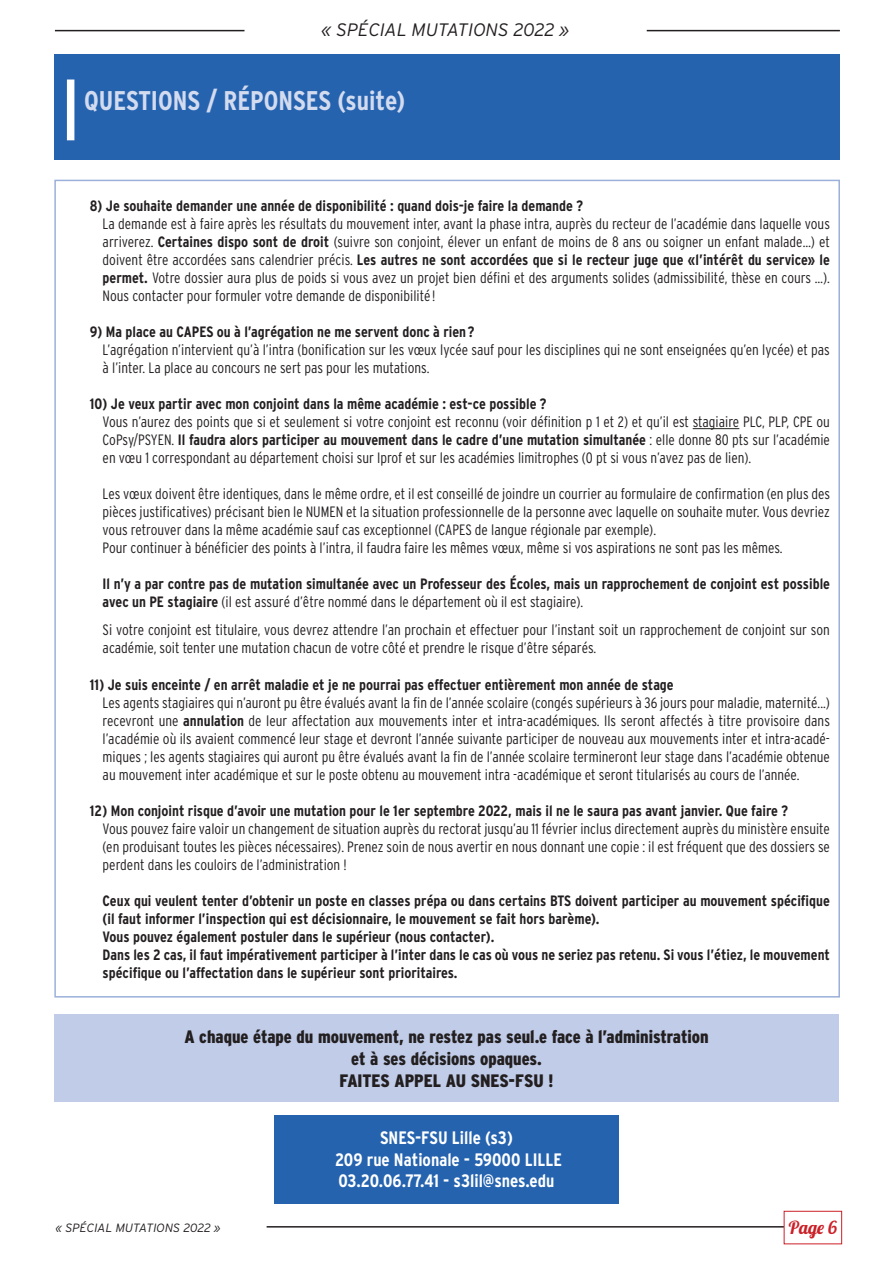
<style>
.page{position:relative;width:893px;height:1263px;background:#fff}
.page>*{position:absolute;margin:0;border:0;box-sizing:border-box;transform-origin:0 0}
.t1{font:700 condensed 27px "Interstate";color:#d3dbef}
.t2{font:900 condensed 18px "Interstate";color:#231f20}
.t3{font:700 condensed 18px "Interstate";color:#fff}
.t4{font:italic 300 18px "Interstate";color:#231f20}
.t5{font:18px "Lobster 1.4";color:#cb2027}
.t6{font:300 condensed 15px/18px "Interstate";color:#231f20;text-align:justify}
.t7{font:700 condensed 15px/18px "Interstate";color:#231f20}
.t8{font:italic 300 12px "Interstate";color:#231f20}
.s1{font-weight:700}
.s2{font-weight:300}
</style>
<div class="page">
<div style="left:54px;top:1015px;width:785px;height:87px;background:#c0cce8"></div>
<hr style="left:693px;top:428px;width:46px;height:1px;background:#231f20">
<div style="left:54px;top:54px;width:786px;height:106px;background:#2663af"></div>
<div style="left:67px;top:80px;width:7px;height:60px;background:#fff"></div>
<hr style="left:60px;top:1226px;width:724px;height:1px;background:#231f20">
<div style="left:55px;top:1212px;width:211px;height:31px;background:#fff"></div>
<div style="left:784px;top:1211px;width:58px;height:33px;border:1px solid #cb2027"></div>
<hr style="left:55px;top:30px;width:785px;height:1px;background:#231f20">
<div style="left:245px;top:14px;width:401px;height:31px;background:#fff"></div>
<div style="left:274px;top:1114px;width:345px;height:89px;background:#2663af"></div>
<p class="t4" style="left:322px;top:19px;width:249px">« SPÉCIAL MUTATIONS 2022 »</p>
<p class="t1" style="left:84px;top:85px;width:323px">QUESTIONS / RÉPONSES (suite)</p>
<p class="t7" style="left:90px;top:196px;width:495px">8) Je souhaite demander une année de disponibilité : quand dois-je faire la demande ?</p>
<p class="t6" style="left:103px;top:214px;width:729px">La demande est à faire après les résultats du mouvement inter, avant la phase intra, auprès du recteur de l’académie dans laquelle vous arriverez. <span class="s1">Certaines dispo sont de droit</span> (suivre son conjoint, élever un enfant de moins de 8 ans ou soigner un enfant malade…) et doivent être accordées sans calendrier précis. <span class="s1">Les autres ne sont accordées que si le recteur juge que «l’intérêt du service» le permet.</span> Votre dossier aura plus de poids si vous avez un projet bien défini et des arguments solides (admissibilité, thèse en cours …).<br>Nous contacter pour formuler votre demande de disponibilité !</p>
<p class="t7" style="left:90px;top:322px;width:386px">9) Ma place au CAPES ou à l’agrégation ne me servent donc à rien ?</p>
<p class="t6" style="left:103px;top:340px;width:729px">L’agrégation n’intervient qu’à l’intra (bonification sur les vœux lycée sauf pour les disciplines qui ne sont enseignées qu’en lycée) et pas à l’inter. La place au concours ne sert pas pour les mutations.</p>
<p class="t7" style="left:90px;top:394px;width:458px">10) Je veux partir avec mon conjoint dans la même académie : est-ce possible ?</p>
<p class="t6" style="left:103px;top:412px;width:729px">Vous n’aurez des points que si et seulement si votre conjoint est reconnu (voir définition p 1 et 2) et qu’il est stagiaire PLC, PLP, CPE ou CoPsy/PSYEN. <span class="s1">Il faudra alors participer au mouvement dans le cadre d’une mutation simultanée</span> : elle donne 80 pts sur l’académie en vœu 1 correspondant au département choisi sur Iprof et sur les académies limitrophes (0 pt si vous n’avez pas de lien).</p>
<p class="t6" style="left:103px;top:484px;width:729px">Les vœux doivent être identiques, dans le même ordre, et il est conseillé de joindre un courrier au formulaire de confirmation (en plus des pièces justificatives) précisant bien le NUMEN et la situation professionnelle de la personne avec laquelle on souhaite muter. Vous devriez vous retrouver dans la même académie sauf cas exceptionnel (CAPES de langue régionale par exemple).</p>
<p class="t6" style="left:103px;top:538px;width:682px">Pour continuer à bénéficier des points à l’intra, il faudra faire les mêmes vœux, même si vos aspirations ne sont pas les mêmes.</p>
<p class="t7" style="left:103px;top:574px;width:729px">Il n’y a par contre pas de mutation simultanée avec un Professeur des Écoles, mais un rapprochement de conjoint est possible avec un PE stagiaire <span class="s2">(il est assuré d’être nommé dans le département où il est stagiaire).</span></p>
<p class="t6" style="left:103px;top:621px;width:729px">Si votre conjoint est titulaire, vous devrez attendre l’an prochain et effectuer pour l’instant soit un rapprochement de conjoint sur son académie, soit tenter une mutation chacun de votre côté et prendre le risque d’être séparés.</p>
<p class="t7" style="left:90px;top:675px;width:585px">11) Je suis enceinte / en arrêt maladie et je ne pourrai pas effectuer entièrement mon année de stage</p>
<p class="t6" style="left:103px;top:693px;width:729px">Les agents stagiaires qui n’auront pu être évalués avant la fin de l’année scolaire (congés supérieurs à 36 jours pour maladie, maternité...) recevront une <span class="s1">annulation</span> de leur affectation aux mouvements inter et intra-académiques. Ils seront affectés à titre provisoire dans l’académie où ils avaient commencé leur stage et devront l’année suivante participer de nouveau aux mouvements inter et intra-acadé&shy;miques ; les agents stagiaires qui auront pu être évalués avant la fin de l’année scolaire termineront leur stage dans l’académie obtenue au mouvement inter académique et sur le poste obtenu au mouvement intra -académique et seront titularisés au cours de l’année.</p>
<p class="t7" style="left:90px;top:801px;width:700px">12) Mon conjoint risque d’avoir une mutation pour le 1er septembre 2022, mais il ne le saura pas avant janvier. Que faire ?</p>
<p class="t6" style="left:103px;top:819px;width:729px">Vous pouvez faire valoir un changement de situation auprès du rectorat jusqu’au 11 février inclus directement auprès du ministère ensuite (en produisant toutes les pièces nécessaires). Prenez soin de nous avertir en nous donnant une copie : il est fréquent que des dossiers se perdent dans les couloirs de l’administration !</p>
<p class="t7" style="left:103px;top:891px;width:729px">Ceux qui veulent tenter d’obtenir un poste en classes prépa ou dans certains BTS doivent participer au mouvement spécifique (il faut informer l’inspection qui est décisionnaire, le mouvement se fait hors barème).</p>
<p class="t7" style="left:103px;top:927px;width:393px">Vous pouvez également postuler dans le supérieur (nous contacter).</p>
<p class="t7" style="left:103px;top:945px;width:729px">Dans les 2 cas, il faut impérativement participer à l’inter dans le cas où vous ne seriez pas retenu. Si vous l’étiez, le mouvement spécifique ou l’affectation dans le supérieur sont prioritaires.</p>
<p class="t2" style="left:184px;top:1027px;width:526px">A chaque étape du mouvement, ne restez pas seul.e face à l’administration</p>
<p class="t2" style="left:351px;top:1049px;width:192px">et à ses décisions opaques.</p>
<p class="t2" style="left:340px;top:1070px;width:215px">FAITES APPEL AU SNES-FSU !</p>
<p class="t3" style="left:380px;top:1128px;width:134px">SNES-FSU Lille (s3)</p>
<p class="t3" style="left:335px;top:1149px;width:228px">209 rue Nationale - 59000 LILLE</p>
<p class="t3" style="left:338px;top:1171px;width:218px">03.20.06.77.41 - s3lil@snes.edu</p>
<p class="t8" style="left:56px;top:1221px;width:167px">« SPÉCIAL MUTATIONS 2022 »</p>
<p class="t5" style="left:789px;top:1216px;width:50px">Page 6</p>
</div>
